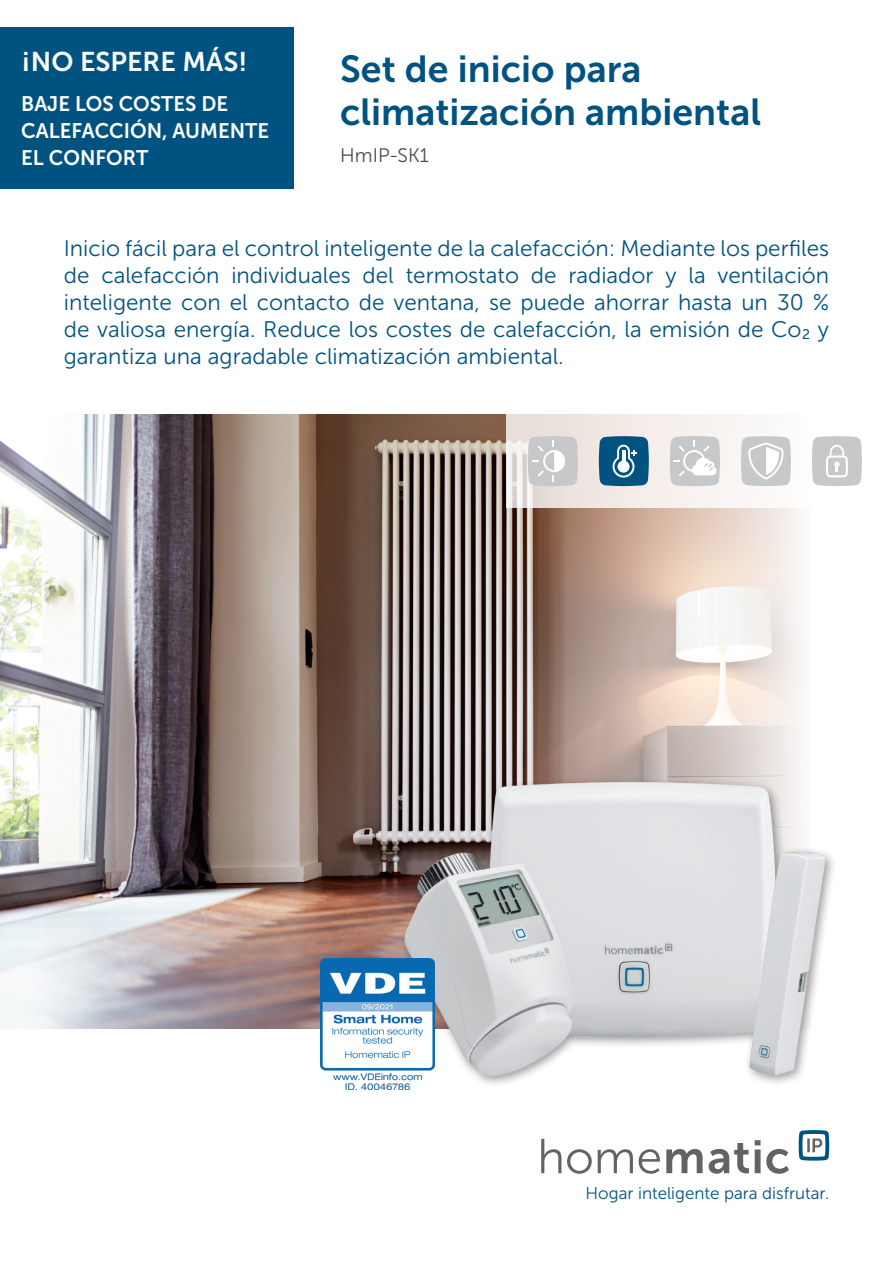
<style>
.page{position:relative;width:893px;height:1263px;background:#fff}
.page>*{position:absolute;margin:0;border:0;box-sizing:border-box;transform-origin:0 0}
.Headline{font:37.5px "Museo Sans 700";color:#005381}
.Kastentext{font:27px "Museo Sans 700";color:#fff}
.Fließtext_Deckblatt{font:22.5px/27px "Museo Sans 300";color:#005381;text-align:justify}
.Kastentext-2{font:21px/27px "Museo Sans 700";color:#fff}
.Subheadline{font:19.5px "Museo Sans 300";color:#4b4c4d}
.t1{font:16.95px "Museo Sans 300";color:#005381}
</style>
<div class="page">
<img style="left:0;top:414px;width:803px;height:614px">
<svg style="left:506px;top:414px;width:297px;height:93px;fill:#f6efeb"></svg>
<div style="left:0;top:27px;width:294px;height:162px;background:#005381"></div>
<div style="left:399px;top:777px;width:438px;height:310px;background:#231f20;opacity:.45"></div>
<img style="left:403px;top:783px;width:426px;height:293px">
<svg style="left:541px;top:1139px;width:248px;height:35px"></svg>
<svg style="left:799px;top:1130px;width:30px;height:31px"></svg>
<svg style="left:528px;top:436px;width:50px;height:50px"></svg>
<svg style="left:599px;top:436px;width:50px;height:50px"></svg>
<svg style="left:741px;top:436px;width:50px;height:50px"></svg>
<svg style="left:670px;top:436px;width:50px;height:50px"></svg>
<svg style="left:812px;top:436px;width:50px;height:50px"></svg>
<img style="left:321px;top:958px;width:113px;height:132px">
<p class="Kastentext" style="left:21px;top:47px;width:227px">¡NO ESPERE MÁS!</p>
<p class="Kastentext-2" style="left:21px;top:90px;width:249px">BAJE LOS COSTES DE<br>CALEFACCIÓN, AUMENTE<br>EL CONFORT</p>
<p class="Headline" style="left:340px;top:48px;width:303px">Set de inicio para</p>
<p class="Headline" style="left:340px;top:91px;width:422px">climatización ambiental</p>
<p class="Subheadline" style="left:340px;top:145px;width:90px">HmIP-SK1</p>
<p class="Fließtext_Deckblatt" style="left:64px;top:235px;width:767px">Inicio fácil para el control inteligente de la calefacción: Mediante los perfiles de calefacción individuales del termostato de radiador y la ventilación inteligente con el contacto de ventana, se puede ahorrar hasta un 30 % de valiosa energía. Reduce los costes de calefacción, la emisión de Co2 y garantiza una agradable climatización ambiental.</p>
<p class="t1" style="left:586px;top:1184px;width:245px">Hogar inteligente para disfrutar.</p>
</div>
